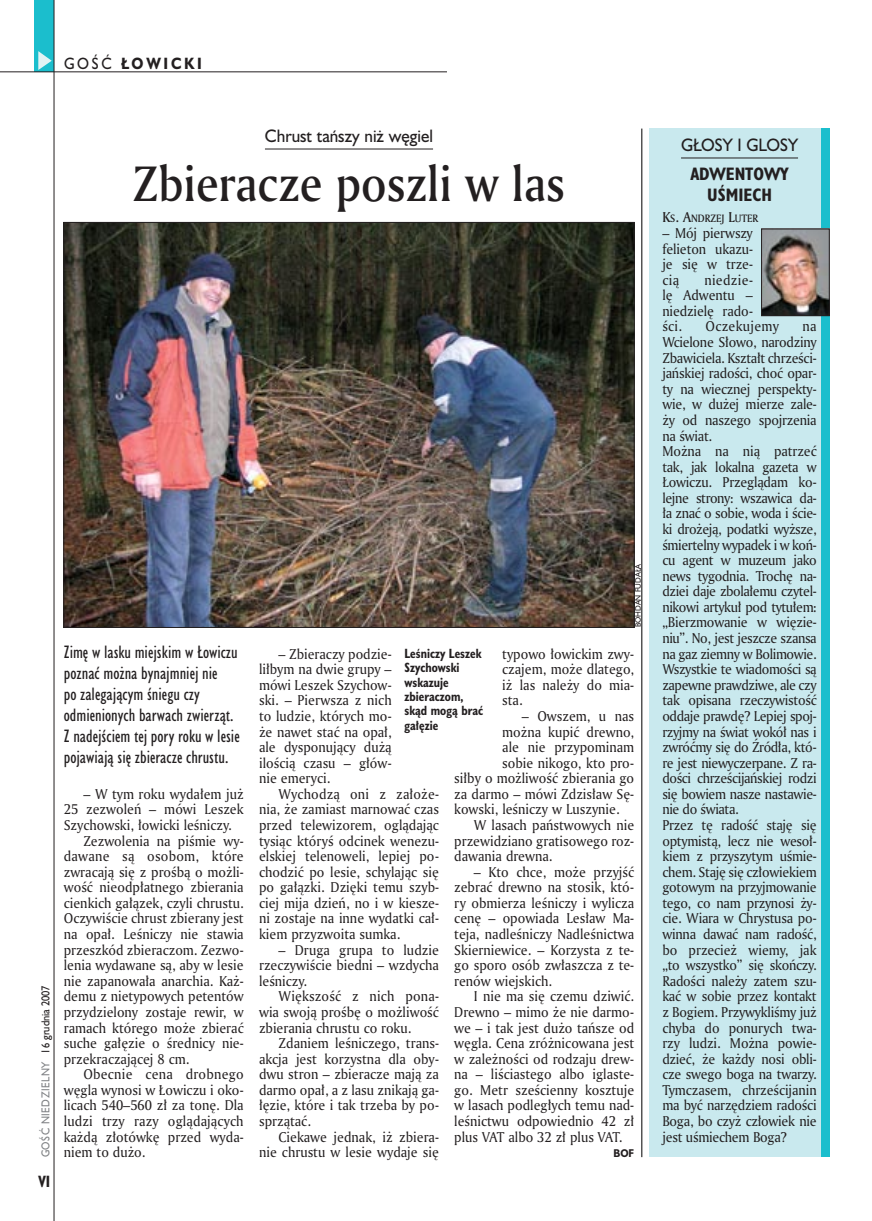
<style>
.page{position:relative;width:872px;height:1221px;background:#fff}
.page>*{position:absolute;margin:0;border:0;box-sizing:border-box;transform-origin:0 0}
._05a_tytyl_AmMd_32_pt{font:48px "Amerigo Md PL";color:#231f20;scale:.9 1}
._06-4_lead_lokal_HuCn_11_pt{font:16.5px/21px "Humanst 521 Cn PL";color:#231f20}
._04-3_nadtytul_lokal{font:16.5px "Humanst 521 PL";color:#231f20;scale:.94 1}
._04-2_tytul_ramki{font:700 16.5px/21px "Humanst 521 Cn PL";color:#231f20;text-align:center}
.t1{font:700 15px "Humanst 521 PL";letter-spacing:.2em;color:#231f20;scale:.9 1}
.t2{font:700 15px "Humanst 521 Cn PL";color:#231f20;scale:.94 1}
._01_body_tekst{font:13.8px/15.6px "Amerigo PL";color:#231f20;text-align:justify;scale:.94 1}
._03-4_body_liturgii{font:13.8px/15.6px "Amerigo PL";letter-spacing:-.02em;color:#231f20;text-align:justify;scale:.94 1}
._03-4_body_liturgii-2{font:13.8px "Amerigo PL";letter-spacing:.02em;color:#231f20;scale:.94 1}
._09_podpis_zdjecia_HuCnB{font:700 12.3px/14.4px "Humanst 521 Cn PL";color:#231f20;scale:.94 1}
.t3{font:10.5px "Humanst 521 PL";letter-spacing:.05em;color:#808285;scale:.9 1}
._03-4_body_liturgii-3{font:10.35px "Amerigo Md PL";color:#231f20;scale:.94 1}
._12a_autor_na_koncu_HuBd{font:700 10.35px "Humanst 521 PL";color:#231f20;scale:.9 1}
._09a_autor_zdjecia_Hu_5_pt{font:7.5px "Humanst 521 PL";color:#231f20;scale:.94 1}
.s1{font-weight:400}
.s2{color:#231f20}
.s3{font-size:13.8px}
</style>
<div class="page">
<div style="left:35px;top:0;width:19px;height:72px;background:#1bbecd"></div>
<svg style="left:38px;top:51px;width:14px;height:19px"></svg>
<hr style="left:54px;top:0;width:1px;height:1220px;background:#231f20">
<hr style="left:0;top:72px;width:447px;height:1px;background:#231f20">
<hr style="left:265px;top:149px;width:168px;height:1px;background:#231f20">
<img style="left:66px;top:224px;width:566px;height:401px">
<div style="left:649px;top:129px;width:179px;height:1027px;background:#c9e9ee"></div>
<hr style="left:681px;top:158px;width:117px;height:1px;background:#231f20">
<div style="left:821px;top:129px;width:8px;height:1027px;background:#1bbecd"></div>
<img style="left:763px;top:231px;width:64px;height:83px">
<div style="left:761px;top:229px;width:68px;height:87px;border:1px solid #231f20"></div>
<hr style="left:641px;top:129px;width:1px;height:1027px;background:#000">
<p class="t1" style="left:64px;top:53px;width:155px"><span class="s1">GOŚĆ</span> ŁOWICKI</p>
<p class="_04-3_nadtytul_lokal" style="left:265px;top:124px;width:180px">Chrust tańszy niż węgiel</p>
<p class="_05a_tytyl_AmMd_32_pt" style="left:133px;top:151px;width:481px">Zbieracze poszli w las</p>
<p class="t3" style="left:38px;top:1157px;width:193px;rotate:-90deg">GOŚĆ NIEDZIELNY <span class="s2">16 grudnia 2007</span></p>
<p class="t2" style="left:38px;top:1170px;width:14px">VI</p>
<p class="_06-4_lead_lokal_HuCn_11_pt" style="left:64px;top:641px;width:177px">Zimę w lasku miejskim w Łowiczu poznać można bynajmniej nie<br>po zalegającym śniegu czy odmienionych barwach zwierząt.<br>Z nadejściem tej pory roku w lesie pojawiają się zbieracze chrustu.</p>
<p class="_01_body_tekst" style="left:64px;top:785px;width:193px;text-indent:20px">– W tym roku wydałem już 25 zezwoleń – mówi Leszek Szychowski, łowicki leśniczy.</p>
<p class="_01_body_tekst" style="left:64px;top:832px;width:193px;text-indent:20px">Zezwolenia na piśmie wy&shy;dawane są osobom, które zwracają się z prośbą o możli&shy;wość nieodpłatnego zbierania cienkich gałązek, czyli chrustu.<br>Oczywiście chrust zbierany jest na opał. Leśniczy nie stawia przeszkód zbieraczom. Zezwo&shy;lenia wydawane są, aby w lesie nie zapanowała anarchia. Każ&shy;demu z nietypowych petentów przydzielony zostaje rewir, w ramach którego może zbierać suche gałęzie o średnicy nie&shy;przekraczającej 8 cm.</p>
<p class="_01_body_tekst" style="left:64px;top:1066px;width:193px;text-indent:20px">Obecnie cena drobnego węgla wynosi w Łowiczu i oko&shy;licach 540–560 zł za tonę. Dla ludzi trzy razy oglądających każdą złotówkę przed wyda&shy;niem to dużo.</p>
<p class="_09a_autor_zdjecia_Hu_5_pt" style="left:633px;top:627px;width:70px;rotate:-90deg">BOHDAN FUDAŁA</p>
<p class="_01_body_tekst" style="left:259px;top:645px;width:143px;text-indent:20px">– Zbieraczy podzie&shy;liłbym na dwie grupy – mówi Leszek Szychow&shy;ski. – Pierwsza z nich to ludzie, których mo&shy;że nawet stać na opał, ale dysponujący dużą ilością czasu – głów&shy;nie emeryci.</p>
<p class="_01_body_tekst" style="left:259px;top:785px;width:193px;text-indent:20px">Wychodzą oni z założe&shy;nia, że zamiast marnować czas przed telewizorem, oglądając tysiąc któryś odcinek wenezu&shy;elskiej telenoweli, lepiej po&shy;chodzić po lesie, schylając się po gałązki. Dzięki temu szyb&shy;ciej mija dzień, no i w kiesze&shy;ni zostaje na inne wydatki cał&shy;kiem przyzwoita sumka.</p>
<p class="_01_body_tekst" style="left:259px;top:941px;width:193px;text-indent:20px">– Druga grupa to ludzie rzeczywiście biedni – wzdycha leśniczy.</p>
<p class="_01_body_tekst" style="left:259px;top:988px;width:193px;text-indent:20px">Większość z nich pona&shy;wia swoją prośbę o możliwość zbierania chrustu co roku.</p>
<p class="_01_body_tekst" style="left:259px;top:1034px;width:193px;text-indent:20px">Zdaniem leśniczego, trans&shy;akcja jest korzystna dla oby&shy;dwu stron – zbieracze mają za darmo opał, a z lasu znikają ga&shy;łęzie, które i tak trzeba by po&shy;sprzątać.</p>
<p class="_01_body_tekst" style="left:259px;top:1128px;width:193px;text-align:right">Ciekawe jednak, iż zbiera&shy;nie chrustu w lesie wydaje się</p>
<p class="_01_body_tekst" style="left:502px;top:645px;width:142px">typowo łowickim zwy&shy;czajem, może dlatego, iż las należy do mia&shy;sta.</p>
<p class="_01_body_tekst" style="left:522px;top:707px;width:121px">– Owszem, u nas</p>
<p class="_01_body_tekst" style="left:502px;top:723px;width:142px">można kupić drewno,</p>
<p class="_01_body_tekst" style="left:502px;top:739px;width:142px">ale nie przypominam</p>
<p class="_01_body_tekst" style="left:502px;top:754px;width:142px">sobie nikogo, kto pro-</p>
<p class="_01_body_tekst" style="left:454px;top:770px;width:193px">siłby o możliwość zbierania go</p>
<p class="_01_body_tekst" style="left:454px;top:785px;width:193px">za darmo – mówi Zdzisław Sę-</p>
<p class="_01_body_tekst" style="left:454px;top:801px;width:177px">kowski, leśniczy w Luszynie.</p>
<p class="_01_body_tekst" style="left:454px;top:816px;width:193px;text-indent:20px">W lasach państwowych nie przewidziano gratisowego roz&shy;dawania drewna.</p>
<p class="_01_body_tekst" style="left:454px;top:863px;width:193px;text-indent:20px">– Kto chce, może przyjść zebrać drewno na stosik, któ&shy;ry obmierza leśniczy i wylicza cenę – opowiada Lesław Ma&shy;teja, nadleśniczy Nadleśnictwa Skierniewice. – Korzysta z te&shy;go sporo osób zwłaszcza z te&shy;renów wiejskich.</p>
<p class="_01_body_tekst" style="left:454px;top:988px;width:193px;text-indent:20px">I nie ma się czemu dziwić.<br>Drewno – mimo że nie darmo&shy;we – i tak jest dużo tańsze od węgla. Cena zróżnicowana jest w zależności od rodzaju drew&shy;na – liściastego albo iglaste&shy;go. Metr sześcienny kosztuje w lasach podległych temu nad&shy;leśnictwu odpowiednio 42 zł plus VAT albo 32 zł plus VAT.</p>
<p class="_12a_autor_na_koncu_HuBd" style="left:613px;top:1146px;width:25px">BOF</p>
<p class="_09_podpis_zdjecia_HuCnB" style="left:404px;top:645px;width:85px">Leśniczy Leszek<br>Szychowski wskazuje zbieraczom, skąd mogą brać gałęzie</p>
<p class="_04-3_nadtytul_lokal" style="left:681px;top:133px;width:126px">GŁOSY I GLOSY</p>
<p class="_04-2_tytul_ramki" style="left:690px;top:163px;width:100px">ADWENTOWY<br>UŚMIECH</p>
<p class="_03-4_body_liturgii-3" style="left:662px;top:212px;width:104px"><span class="s3">K</span>S<span class="s3">. A</span>NDRZEJ <span class="s3">L</span>UTER</p>
<p class="_03-4_body_liturgii" style="left:662px;top:225px;width:98px">– Mój pierwszy felieton ukazu&shy;je się w trze&shy;cią</p>
<p class="_03-4_body_liturgii" style="left:662px;top:271px;width:98px;text-indent:42px">niedzie&shy;lę Adwentu – niedzielę rado&shy;ści.</p>
<p class="_03-4_body_liturgii-2" style="left:705px;top:317px;width:80px">Oczekujemy</p>
<p class="_03-4_body_liturgii" style="left:662px;top:318px;width:166px;text-indent:140px">na Wcielone Słowo, narodziny Zbawiciela. Kształt chrześci&shy;jańskiej radości, choć opar&shy;ty na wiecznej perspekty&shy;wie, w dużej mierze zale&shy;ży od naszego spojrzenia na świat.</p>
<p class="_03-4_body_liturgii" style="left:662px;top:443px;width:166px">Można na nią patrzeć tak, jak lokalna gazeta w Łowiczu. Przeglądam ko&shy;lejne strony: wszawica da&shy;ła znać o sobie, woda i ście&shy;ki drożeją, podatki wyższe, śmiertelny wypadek i w koń&shy;cu agent w muzeum jako news tygodnia. Trochę na&shy;dziei daje zbolałemu czytel&shy;nikowi artykuł pod tytułem: „Bierzmowanie w więzie&shy;niu”. No, jest jeszcze szansa na gaz ziemny w Bolimowie.<br>Wszystkie te wiadomości są zapewne prawdziwe, ale czy tak opisana rzeczywistość oddaje prawdę? Lepiej spoj&shy;rzyjmy na świat wokół nas i zwróćmy się do Źródła, któ&shy;re jest niewyczerpane. Z ra&shy;dości chrześcijańskiej rodzi się bowiem nasze nastawie&shy;nie do świata.</p>
<p class="_03-4_body_liturgii" style="left:662px;top:816px;width:166px">Przez tę radość staję się optymistą, lecz nie wesoł&shy;kiem z przyszytym uśmie&shy;chem. Staję się człowiekiem gotowym na przyjmowanie tego, co nam przynosi ży&shy;cie. Wiara w Chrystusa po&shy;winna dawać nam radość, bo przecież wiemy, jak „to wszystko” się skończy.<br>Radości należy zatem szu&shy;kać w sobie przez kontakt z Bogiem. Przywykliśmy już chyba do ponurych twa&shy;rzy ludzi. Można powie&shy;dzieć, że każdy nosi obli&shy;cze swego boga na twarzy.<br>Tymczasem, chrześcijanin ma być narzędziem radości Boga, bo czyż człowiek nie jest uśmiechem Boga?</p>
</div>
